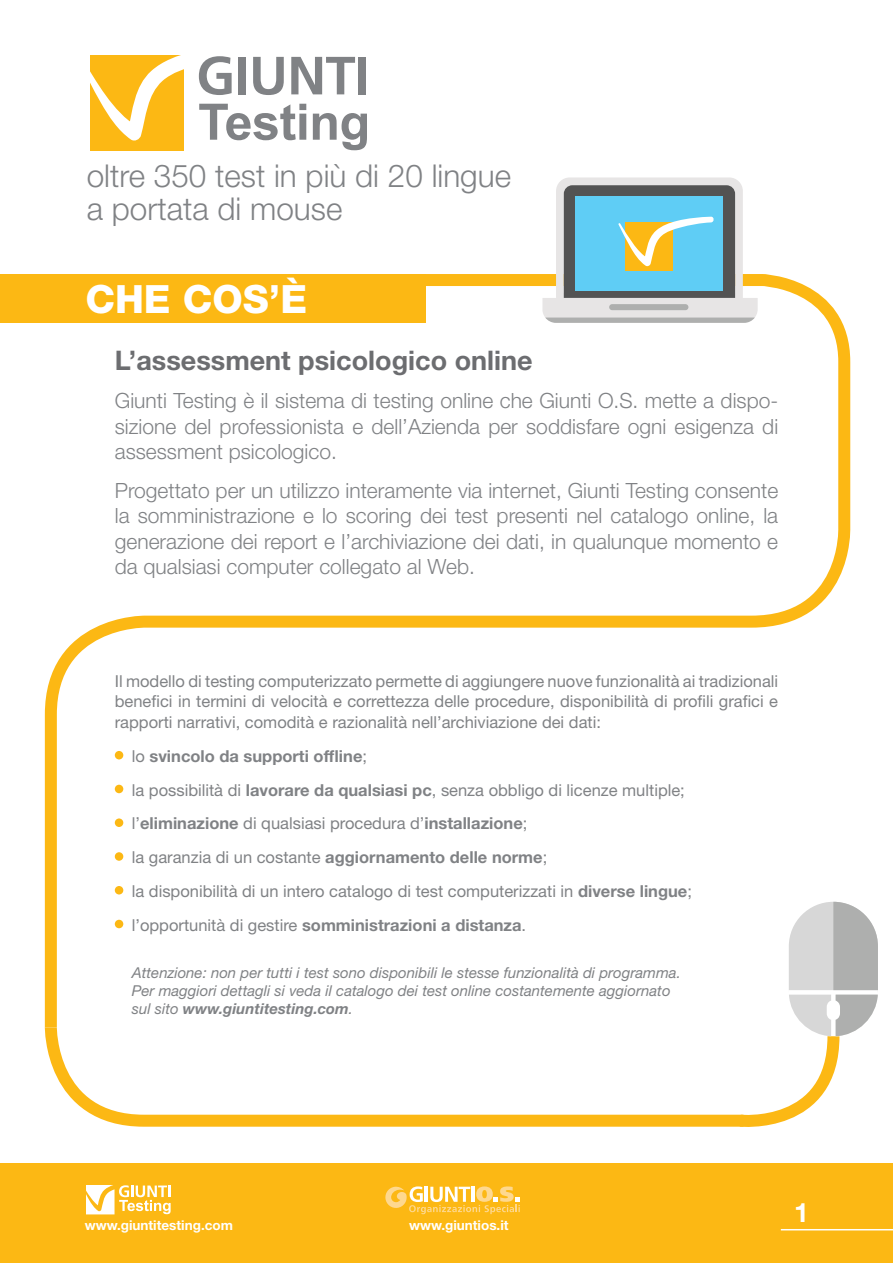
<style>
.page{position:relative;width:893px;height:1263px;background:#fff}
.page>*{position:absolute;margin:0;border:0;box-sizing:border-box;transform-origin:0 0}
.t1{font:800 39px "Helvetica Neue LT Std";color:#fff}
.t2{font:300 31.5px/33px "Helvetica Neue LT Std";color:#808285}
.t3{font:700 27px "Helvetica Neue LT Std";color:#6c6d70}
.t4{font:700 26.7px "Helvetica Neue LT Std";color:#fff}
.t5{font:300 21px/25.5px "Helvetica Neue LT Std";color:#808285;text-align:justify}
.t6{font:16.5px/33.8px "Helvetica Neue LT Std";color:#808285;text-align:justify}
.t7{font:italic 15px/18px "Helvetica Neue LT Std";color:#808285}
.t8{font:700 13.5px "Helvetica Neue LT Std";color:#fff}
.s1{font-weight:700}
</style>
<div class="page">
<div style="left:0;top:1163px;width:893px;height:100px;background:#fcb814"></div>
<svg style="left:86px;top:1185px;width:85px;height:29px"></svg>
<svg style="left:385px;top:1186px;width:135px;height:28px"></svg>
<hr style="left:781px;top:1229px;width:112px;height:1px;background:#fff">
<svg style="left:90px;top:55px;width:277px;height:95px"></svg>
<div style="left:359px;top:57px;width:7px;height:37px;background:#808285"></div>
<svg style="left:44px;top:616px;width:88px;height:399px"></svg>
<svg style="left:44px;top:1015px;width:684px;height:112px"></svg>
<div style="left:0;top:274px;width:425px;height:49px;background:#fcb814"></div>
<svg style="left:132px;top:274px;width:719px;height:355px"></svg>
<svg style="left:728px;top:902px;width:150px;height:225px"></svg>
<svg style="left:542px;top:177px;width:216px;height:146px;background:#9fc1c4"></svg>
<h2 class="t2" style="left:87px;top:159px;width:426px">oltre 350 test in più di 20 lingue a portata di mouse</h2>
<h1 class="t1" style="left:85px;top:276px;width:223px">CHE COS’È</h1>
<h3 class="t3" style="left:115px;top:344px;width:419px">L’assessment psicologico online</h3>
<p class="t5" style="left:115px;top:388px;width:665px">Giunti Testing è il sistema di testing online che Giunti O.S. mette a dispo&shy;sizione del professionista e dell’Azienda per soddisfare ogni esigenza di assessment psicologico.</p>
<p class="t5" style="left:115px;top:477px;width:665px">Progettato per un utilizzo interamente via internet, Giunti Testing consente la somministrazione e lo scoring dei test presenti nel catalogo online, la generazione dei report e l’archiviazione dei dati, in qualunque momento e da qualsiasi computer collegato al Web.</p>
<p class="t6" style="left:115px;top:671px;width:665px;line-height:20.4px">Il modello di testing computerizzato permette di aggiungere nuove funzionalità ai tradizionali benefici in termini di velocità e correttezza delle procedure, disponibilità di profili grafici e rapporti narrativi, comodità e razionalità nell’archiviazione dei dati:</p>
<p class="t6" style="left:132px;top:739px;width:562px;text-align:left">lo <span class="s1">svincolo da supporti offline</span>;<br>la possibilità di <span class="s1">lavorare da qualsiasi pc</span>, senza obbligo di licenze multiple; l’<span class="s1">eliminazione</span> di qualsiasi procedura d’<span class="s1">installazione</span>;<br>la garanzia di un costante <span class="s1">aggiornamento delle norme</span>;<br>la disponibilità di un intero catalogo di test computerizzati in <span class="s1">diverse lingue</span>; l’opportunità di gestire <span class="s1">somministrazioni a distanza</span>.</p>
<p class="t7" style="left:132px;top:963px;width:550px">Attenzione: non per tutti i test sono disponibili le stesse funzionalità di programma.<br>Per maggiori dettagli si veda il catalogo dei test online costantemente aggiornato sul sito <span class="s1">www.giuntitesting.com</span>.</p>
<p class="t8" style="left:85px;top:1216px;width:150px">www.giuntitesting.com</p>
<p class="t8" style="left:409px;top:1216px;width:101px">www.giuntios.it</p>
<h3 class="t4" style="left:794px;top:1196px;width:16px">1</h3>
</div>
